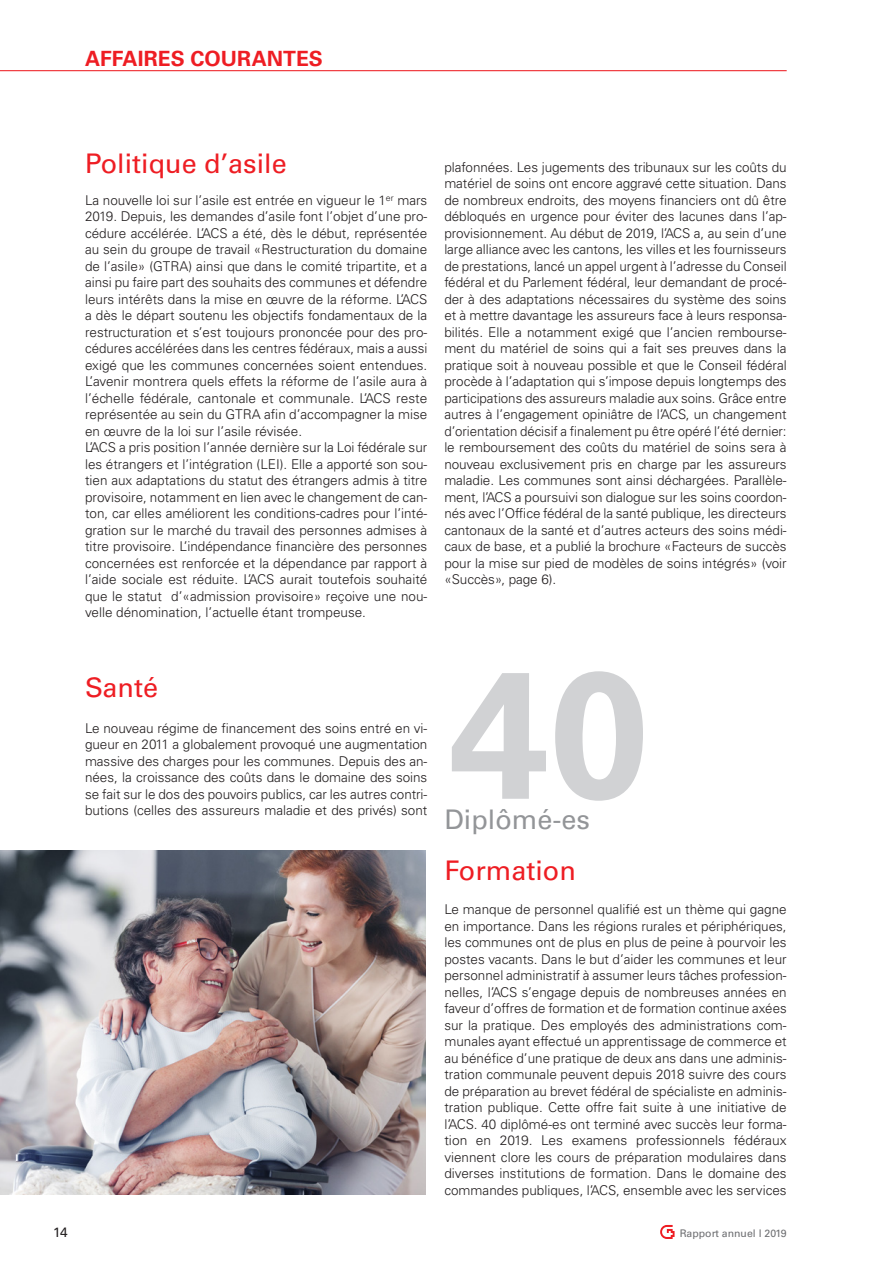
<style>
.page{position:relative;width:893px;height:1263px;background:#fff}
.page>*{position:absolute;margin:0;border:0;box-sizing:border-box;transform-origin:0 0}
.Jahresrückblick_Unte{font:700 180px "Univers LT Std";color:#d1d2d4}
.Titel_18_test{font:27px "Univers LT Std";color:#ee1d23}
.Jahresrückblick_Unte-2{font:27px "Univers LT Std";color:#939598}
.Ressort{font:700 21px "Univers LT Std";color:#ee1d23}
.GS_Lauftext_Block{font:300 13.5px/16.5px "Univers LT Std";color:#231f20;text-align:justify}
.t1{font:13.5px "Univers LT Std";color:#231f20}
.t2{font:10.5px "Univers LT Std";color:#6c6d70}
</style>
<div class="page">
<hr style="left:0;top:70px;width:787px;height:1px;background:#ee1d23">
<img style="left:0;top:850px;width:426px;height:345px">
<svg style="left:660px;top:1225px;width:15px;height:14px"></svg>
<p class="Ressort" style="left:85px;top:46px;width:239px">AFFAIRES COURANTES</p>
<p class="Titel_18_test" style="left:85px;top:147px;width:203px">Politique d’asile</p>
<p class="GS_Lauftext_Block" style="left:85px;top:192px;width:344px">La nouvelle loi sur l’asile est entrée en vigueur le 1<sup>er</sup> mars 2019. Depuis, les demandes d’asile font l’objet d’une pro&shy;cédure accélérée. L’ACS a été, dès le début, représentée au sein du groupe de travail «Restructuration du domaine de l’asile» (GTRA) ainsi que dans le comité tripartite, et a ainsi pu faire part des souhaits des communes et défendre leurs intérêts dans la mise en œuvre de la réforme. L’ACS a dès le départ soutenu les objectifs fondamentaux de la restructuration et s’est toujours prononcée pour des pro&shy;cédures accélérées dans les centres fédéraux, mais a aussi exigé que les communes concernées soient entendues.<br>L’avenir montrera quels effets la réforme de l’asile aura à l’échelle fédérale, cantonale et communale. L’ACS reste représentée au sein du GTRA afin d’accompagner la mise en œuvre de la loi sur l’asile révisée.</p>
<p class="GS_Lauftext_Block" style="left:85px;top:439px;width:344px">L’ACS a pris position l’année dernière sur la Loi fédérale sur les étrangers et l’intégration (LEI). Elle a apporté son sou&shy;tien aux adaptations du statut des étrangers admis à titre provisoire, notamment en lien avec le changement de can&shy;ton, car elles améliorent les conditions-cadres pour l’inté&shy;gration sur le marché du travail des personnes admises à titre provisoire. L’indépendance financière des personnes concernées est renforcée et la dépendance par rapport à l’aide sociale est réduite. L’ACS aurait toutefois souhaité que le statut d’«admission provisoire» reçoive une nou&shy;velle dénomination, l’actuelle étant trompeuse.</p>
<p class="GS_Lauftext_Block" style="left:444px;top:159px;width:344px">plafonnées. Les jugements des tribunaux sur les coûts du matériel de soins ont encore aggravé cette situation. Dans de nombreux endroits, des moyens financiers ont dû être débloqués en urgence pour éviter des lacunes dans l’ap&shy;provisionnement. Au début de 2019, l’ACS a, au sein d’une large alliance avec les cantons, les villes et les fournisseurs de prestations, lancé un appel urgent à l’adresse du Conseil fédéral et du Parlement fédéral, leur demandant de procé&shy;der à des adaptations nécessaires du système des soins et à mettre davantage les assureurs face à leurs responsa&shy;bilités. Elle a notamment exigé que l’ancien rembourse&shy;ment du matériel de soins qui a fait ses preuves dans la pratique soit à nouveau possible et que le Conseil fédéral procède à l’adaptation qui s’impose depuis longtemps des participations des assureurs maladie aux soins. Grâce entre autres à l’engagement opiniâtre de l’ACS, un changement d’orientation décisif a finalement pu être opéré l’été dernier: le remboursement des coûts du matériel de soins sera à nouveau exclusivement pris en charge par les assureurs maladie. Les communes sont ainsi déchargées. Parallèle&shy;ment, l’ACS a poursuivi son dialogue sur les soins coordon&shy;nés avec l’Office fédéral de la santé publique, les directeurs cantonaux de la santé et d’autres acteurs des soins médi&shy;caux de base, et a publié la brochure «Facteurs de succès pour la mise sur pied de modèles de soins intégrés» (voir «Succès», page 6).</p>
<p class="Titel_18_test" style="left:85px;top:671px;width:74px">Santé</p>
<p class="GS_Lauftext_Block" style="left:85px;top:720px;width:344px">Le nouveau régime de financement des soins entré en vi&shy;gueur en 2011 a globalement provoqué une augmentation massive des charges pour les communes. Depuis des an&shy;nées, la croissance des coûts dans le domaine des soins se fait sur le dos des pouvoirs publics, car les autres contri&shy;butions (celles des assureurs maladie et des privés) sont</p>
<p class="Jahresrückblick_Unte" style="left:449px;top:630px;width:201px">40</p>
<p class="Jahresrückblick_Unte-2" style="left:444px;top:803px;width:147px">Diplômé-es</p>
<p class="Titel_18_test" style="left:444px;top:854px;width:133px">Formation</p>
<p class="GS_Lauftext_Block" style="left:444px;top:901px;width:344px">Le manque de personnel qualifié est un thème qui gagne en importance. Dans les régions rurales et périphériques, les communes ont de plus en plus de peine à pourvoir les postes vacants. Dans le but d’aider les communes et leur personnel administratif à assumer leurs tâches profession&shy;nelles, l’ACS s’engage depuis de nombreuses années en faveur d’offres de formation et de formation continue axées sur la pratique. Des employés des administrations com&shy;munales ayant effectué un apprentissage de commerce et au bénéfice d’une pratique de deux ans dans une adminis&shy;tration communale peuvent depuis 2018 suivre des cours de préparation au brevet fédéral de spécialiste en adminis&shy;tration publique. Cette offre fait suite à une initiative de l’ACS. 40 diplômé-es ont terminé avec succès leur forma&shy;tion en 2019. Les examens professionnels fédéraux viennent clore les cours de préparation modulaires dans diverses institutions de formation. Dans le domaine des commandes publiques, l’ACS, ensemble avec les services</p>
<p class="t1" style="left:53px;top:1225px;width:16px">14</p>
<p class="t2" style="left:680px;top:1227px;width:108px">Rapport annuel l 2019</p>
</div>
